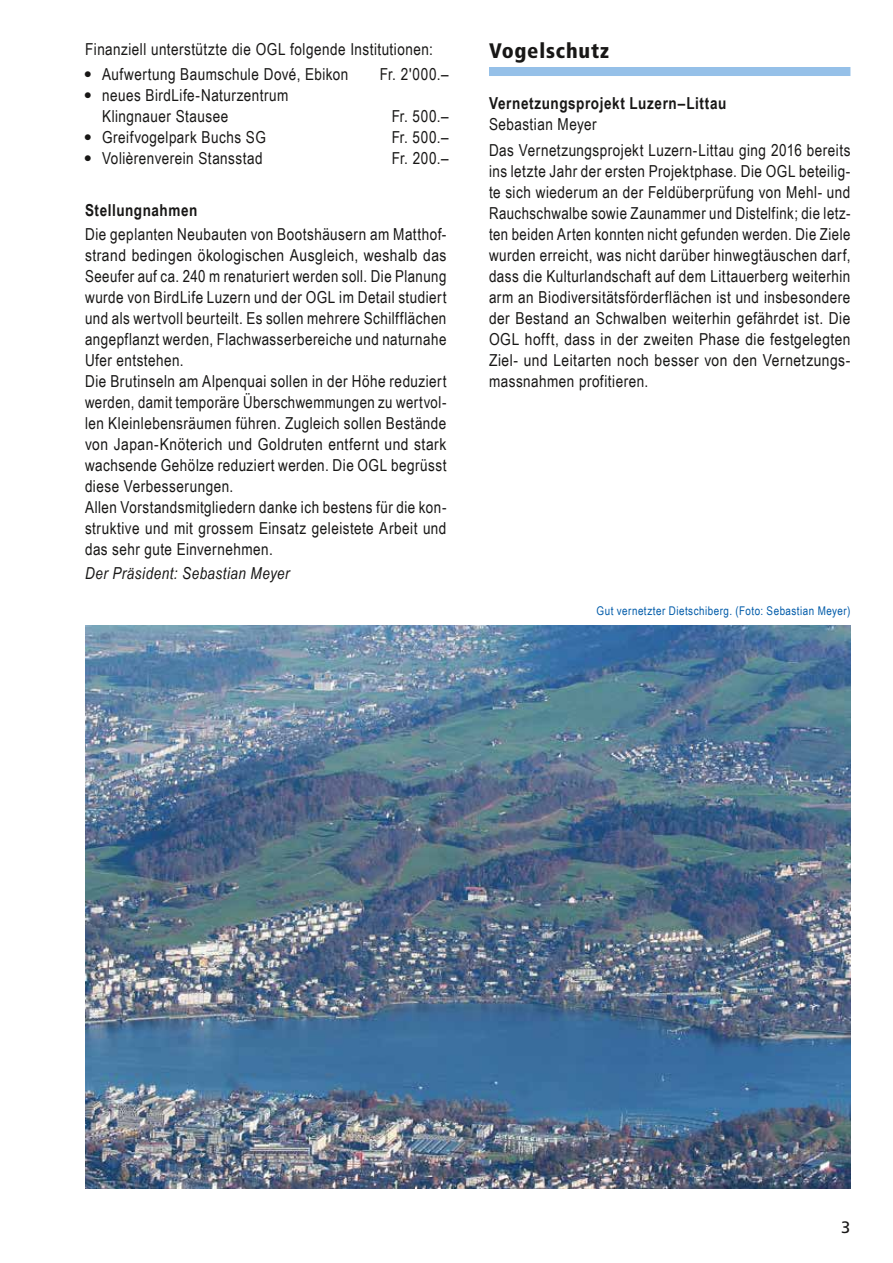
<style>
.page{position:relative;width:893px;height:1263px;background:#fff}
.page>*{position:absolute;margin:0;border:0;box-sizing:border-box;transform-origin:0 0}
.t1{font:900 condensed 21px "Frutiger LT Com";letter-spacing:.035em;color:#181716}
.t2{font:16.5px/21px "Arial Narrow";letter-spacing:.03em;color:#181716}
.t3{font:700 16.5px "Arial Narrow";letter-spacing:.035em;color:#181716}
.t4{font:italic 16.5px "Arial Narrow";letter-spacing:.025em;color:#181716}
.t5{font:16.5px "Frutiger LT Com";color:#181716}
.t6{font:12px "Arial Narrow";letter-spacing:.04em;color:#005ba9}
.s1{font-size:13.5px}
</style>
<div class="page">
<div style="left:489px;top:67px;width:361px;height:9px;background:#95c0e8"></div>
<img style="left:85px;top:625px;width:766px;height:563px">
<p class="t2" style="left:85px;top:38px;width:349px">Finanziell unterstützte die OGL folgende Institutionen:</p>
<p class="t2" style="left:84px;top:63px;width:266px"><span class="s1">●</span> Aufwertung Baumschule Dové, Ebikon</p>
<p class="t2" style="left:380px;top:63px;width:70px">Fr. 2'000.–</p>
<p class="t2" style="left:102px;top:84px;width:188px;text-indent:-18px"><span class="s1">●</span> neues BirdLife-Naturzentrum<br>Klingnauer Stausee</p>
<p class="t2" style="left:392px;top:105px;width:58px">Fr. 500.–</p>
<p class="t2" style="left:84px;top:126px;width:184px"><span class="s1">●</span> Greifvogelpark Buchs SG</p>
<p class="t2" style="left:392px;top:126px;width:58px">Fr. 500.–</p>
<p class="t2" style="left:84px;top:147px;width:180px"><span class="s1">●</span> Volièrenverein Stansstad</p>
<p class="t2" style="left:392px;top:147px;width:58px">Fr. 200.–</p>
<p class="t3" style="left:85px;top:197px;width:114px">Stellungnahmen</p>
<p class="t2" style="left:85px;top:223px;width:363px">Die geplanten Neubauten von Bootshäusern am Matthof&shy;strand bedingen ökologischen Ausgleich, weshalb das Seeufer auf ca. 240 m renaturiert werden soll. Die Planung wurde von BirdLife Luzern und der OGL im Detail studiert und als wertvoll beurteilt. Es sollen mehrere Schilfflächen angepflanzt werden, Flachwasserbereiche und naturnahe Ufer entstehen.<br>Die Brutinseln am Alpenquai sollen in der Höhe reduziert werden, damit temporäre Überschwemmungen zu wertvol&shy;len Kleinlebensräumen führen. Zugleich sollen Bestände von Japan-Knöterich und Goldruten entfernt und stark wachsende Gehölze reduziert werden. Die OGL begrüsst diese Verbesserungen.<br>Allen Vorstandsmitgliedern danke ich bestens für die kon&shy;struktive und mit grossem Einsatz geleistete Arbeit und das sehr gute Einvernehmen.</p>
<p class="t4" style="left:85px;top:562px;width:206px">Der Präsident: Sebastian Meyer</p>
<p class="t1" style="left:489px;top:38px;width:122px">Vogelschutz</p>
<p class="t3" style="left:489px;top:91px;width:239px">Vernetzungsprojekt Luzern–Littau</p>
<p class="t2" style="left:489px;top:111px;width:363px;line-height:25.5px">Sebastian Meyer<br>Das Vernetzungsprojekt Luzern-Littau ging 2016 bereits</p>
<p class="t2" style="left:489px;top:160px;width:363px;text-align:justify">ins letzte Jahr der ersten Projektphase. Die OGL beteilig&shy;te sich wiederum an der Feldüberprüfung von Mehl- und Rauchschwalbe sowie Zaunammer und Distelfink; die letz&shy;ten beiden Arten konnten nicht gefunden werden. Die Ziele wurden erreicht, was nicht darüber hinwegtäuschen darf, dass die Kulturlandschaft auf dem Littauerberg weiterhin arm an Biodiversitätsförderflächen ist und insbesondere der Bestand an Schwalben weiterhin gefährdet ist. Die OGL hofft, dass in der zweiten Phase die festgelegten Ziel- und Leitarten noch besser von den Vernetzungs&shy;massnahmen profitieren.</p>
<p class="t6" style="left:597px;top:602px;width:255px">Gut vernetzter Dietschiberg. (Foto: Sebastian Meyer)</p>
<p class="t5" style="left:841px;top:1217px;width:11px">3</p>
</div>
